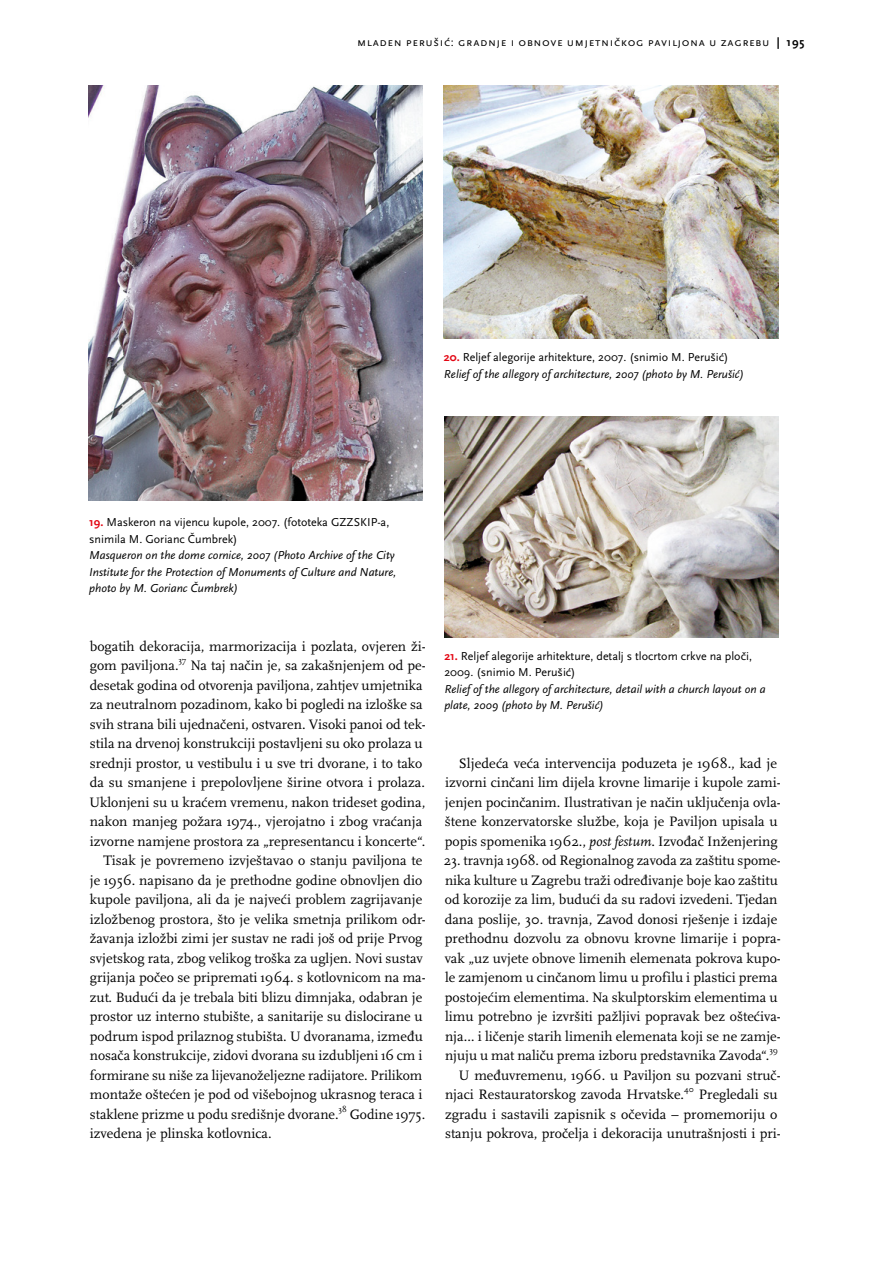
<style>
.page{position:relative;width:893px;height:1263px;background:#fff}
.page>*{position:absolute;margin:0;border:0;box-sizing:border-box;transform-origin:0 0}
.t1{font:14.25px/19.5px "Scala Pro";color:#000}
.t2{font:italic 12px/16.5px "Scala Sans Pro";color:#000}
.t3{font:12px/16.5px "Scala Sans Pro";color:#000}
.t4{font:12px "Scala Sans Pro";letter-spacing:.05em;color:#000}
.t5{font:8.55px "Scala Pro";color:#000}
.s1{font-weight:700}
.s2{font-weight:700;font-style:normal;color:#e30613}
.s3{font-style:normal}
.s4{font-weight:700;color:#e30613}
.s5{font-style:italic}
</style>
<div class="page">
<img style="left:89px;top:85px;width:334px;height:415px">
<img style="left:444px;top:85px;width:334px;height:254px">
<img style="left:444px;top:417px;width:334px;height:220px">
<p class="t4" style="left:357px;top:35px;width:449px">Mladen Perušić: Gradnje i obnove umjetničkog paviljona u Zag rebu <span class="s1">| 195</span></p>
<p class="t2" style="left:444px;top:349px;width:302px"><span class="s2">20.</span> <span class="s3">Reljef alegorije arhitekture, 2007. (snimio M. Perušić)<br></span>Relief of the allegory of architecture, 2007 (photo by M. Perušić)</p>
<p class="t3" style="left:89px;top:514px;width:302px"><span class="s4">19.</span> Maskeron na vijencu kupole, 2007. (fototeka GZZSKIP-a, snimila M. Gorianc Čumbrek)</p>
<p class="t2" style="left:89px;top:547px;width:309px">Masqueron on the dome cornice, 2007 (Photo Archive of the City<br>Institute for the Protection of Monuments of Culture and Nature, photo by M. Gorianc Čumbrek)</p>
<p class="t1" style="left:90px;top:636px;width:337px">bogatih dekoracija, marmorizacija i pozlata, ovjeren ži&shy;gom paviljona.</p>
<p class="t5" style="left:179px;top:655px;width:9px">37</p>
<p class="t1" style="left:190px;top:656px;width:237px">Na taj način je, sa zakašnjenjem od pe-</p>
<p class="t1" style="left:90px;top:675px;width:334px">desetak godina od otvorenja paviljona, zahtjev umjetnika</p>
<p class="t1" style="left:90px;top:695px;width:334px">za neutralnom pozadinom, kako bi pogledi na izloške sa</p>
<p class="t1" style="left:90px;top:714px;width:337px">svih strana bili ujednačeni, ostvaren. Visoki panoi od tek-</p>
<p class="t1" style="left:90px;top:734px;width:334px">stila na drvenoj konstrukciji postavljeni su oko prolaza u</p>
<p class="t1" style="left:90px;top:753px;width:334px">srednji prostor, u vestibulu i u sve tri dvorane, i to tako</p>
<p class="t1" style="left:90px;top:773px;width:337px">da su smanjene i prepolovljene širine otvora i prolaza.</p>
<p class="t1" style="left:89px;top:792px;width:338px">Uklonjeni su u kraćem vremenu, nakon trideset godina,</p>
<p class="t1" style="left:90px;top:812px;width:334px">nakon manjeg požara 1974., vjerojatno i zbog vraćanja</p>
<p class="t1" style="left:90px;top:831px;width:337px">izvorne namjene prostora za „representancu i koncerte“.</p>
<p class="t1" style="left:104px;top:851px;width:320px">Tisak je povremeno izvještavao o stanju paviljona te</p>
<p class="t1" style="left:90px;top:870px;width:334px">je 1956. napisano da je prethodne godine obnovljen dio</p>
<p class="t1" style="left:90px;top:890px;width:334px">kupole paviljona, ali da je najveći problem zagrijavanje</p>
<p class="t1" style="left:90px;top:909px;width:337px">izložbenog prostora, što je velika smetnja prilikom odr-</p>
<p class="t1" style="left:90px;top:929px;width:334px">žavanja izložbi zimi jer sustav ne radi još od prije Prvog</p>
<p class="t1" style="left:90px;top:948px;width:334px">svjetskog rata, zbog velikog troška za ugljen. Novi sustav</p>
<p class="t1" style="left:90px;top:968px;width:337px">grijanja počeo se pripremati 1964. s kotlovnicom na ma-</p>
<p class="t1" style="left:90px;top:987px;width:334px">zut. Budući da je trebala biti blizu dimnjaka, odabran je</p>
<p class="t1" style="left:90px;top:1007px;width:334px">prostor uz interno stubište, a sanitarije su dislocirane u</p>
<p class="t1" style="left:90px;top:1026px;width:334px">podrum ispod prilaznog stubišta. U dvoranama, između</p>
<p class="t1" style="left:90px;top:1046px;width:334px">nosača konstrukcije, zidovi dvorana su izdubljeni 16 cm i</p>
<p class="t1" style="left:90px;top:1065px;width:334px">formirane su niše za lijevanoželjezne radijatore. Prilikom</p>
<p class="t1" style="left:90px;top:1085px;width:334px">montaže oštećen je pod od višebojnog ukrasnog teraca i</p>
<p class="t1" style="left:90px;top:1104px;width:250px">staklene prizme u podu središnje dvorane.</p>
<p class="t5" style="left:338px;top:1104px;width:10px">38</p>
<p class="t1" style="left:350px;top:1104px;width:77px">Godine 1975.</p>
<p class="t1" style="left:90px;top:1124px;width:183px">izvedena je plinska kotlovnica.</p>
<p class="t3" style="left:444px;top:647px;width:309px"><span class="s4">21.</span> Reljef alegorije arhitekture, detalj s tlocrtom crkve na ploči,<br>2009. (snimio M. Perušić)</p>
<p class="t2" style="left:444px;top:680px;width:323px">Relief of the allegory of architecture, detail with a church layout on a plate, 2009 (photo by M. Perušić)</p>
<p class="t1" style="left:445px;top:753px;width:337px;text-indent:14px">Sljedeća veća intervencija poduzeta je 1968., kad je izvorni cinčani lim dijela krovne limarije i kupole zami&shy;jenjen pocinčanim. Ilustrativan je način uključenja ovla&shy;štene konzervatorske službe, koja je Paviljon upisala u popis spomenika 1962., <span class="s5">post festum</span>. Izvođač Inženjering</p>
<p class="t1" style="left:444px;top:851px;width:339px">23. travnja 1968. od Regionalnog zavoda za zaštitu spome&shy;nika kulture u Zagrebu traži određivanje boje kao zaštitu od korozije za lim, budući da su radovi izvedeni. Tjedan dana poslije, 30. travnja, Zavod donosi rješenje i izdaje prethodnu dozvolu za obnovu krovne limarije i popra&shy;vak „uz uvjete obnove limenih elemenata pokrova kupo&shy;le zamjenom u cinčanom limu u profilu i plastici prema postojećim elementima. Na skulptorskim elementima u limu potrebno je izvršiti pažljivi popravak bez oštećiva&shy;nja… i ličenje starih limenih elemenata koji se ne zamje&shy;njuju u mat naliču prema izboru predstavnika Zavoda“.</p>
<p class="t5" style="left:769px;top:1045px;width:10px">39</p>
<p class="t1" style="left:445px;top:1065px;width:337px;text-indent:13px">U međuvremenu, 1966. u Paviljon su pozvani struč&shy;njaci Restauratorskog zavoda Hrvatske.</p>
<p class="t5" style="left:684px;top:1084px;width:11px">40</p>
<p class="t1" style="left:445px;top:1085px;width:337px;text-indent:254px">Pregledali su zgradu i sastavili zapisnik s očevida – promemoriju o stanju pokrova, pročelja i dekoracija unutrašnjosti i pri-</p>
</div>
